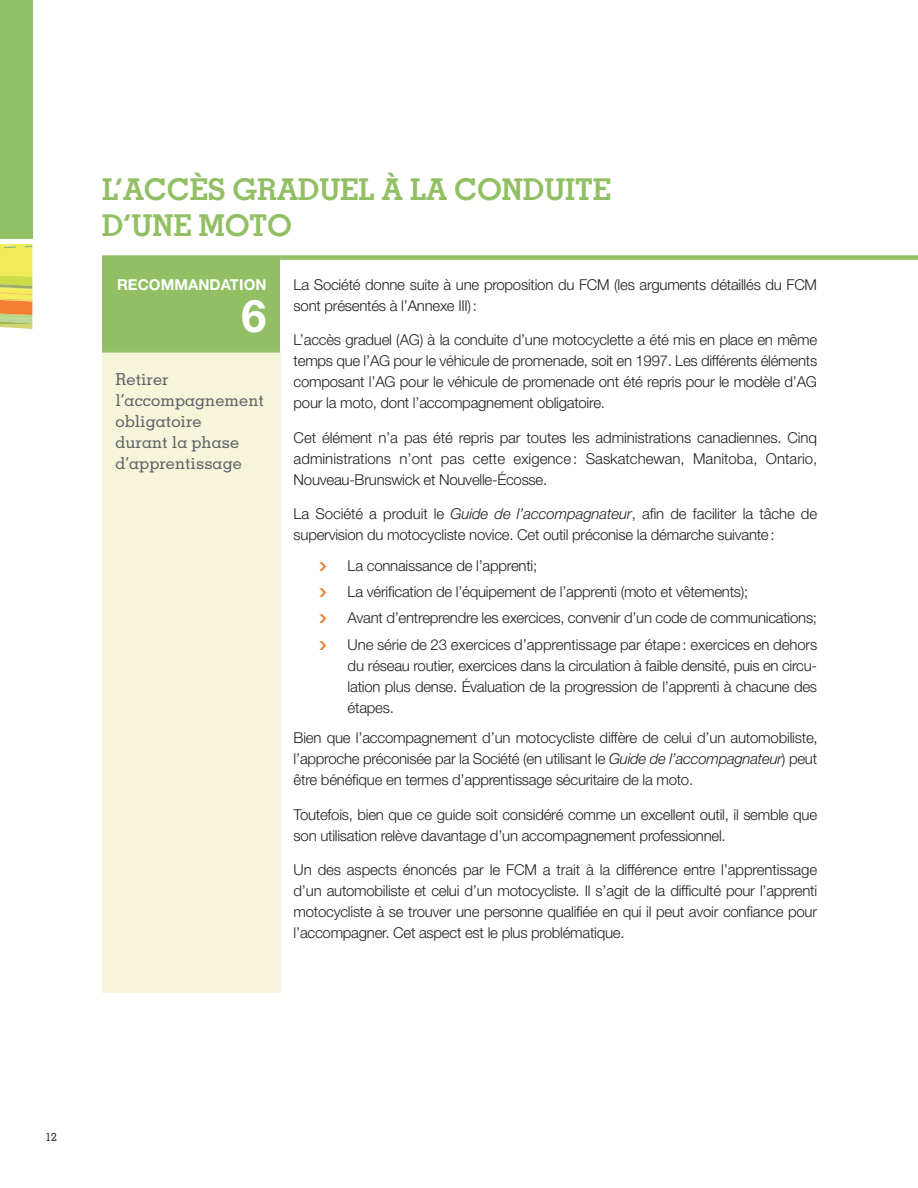
<style>
.page{position:relative;width:918px;height:1188px;background:#fff}
.page>*{position:absolute;margin:0;border:0;box-sizing:border-box;transform-origin:0 0}
.t1{font:700 45px "Helvetica Neue";color:#fff}
.t2{font:700 30px/36px "Memphis";letter-spacing:-.015em;color:#92bf64}
.t3{font:500 16.5px/21px "Memphis";color:#606369}
.t4{font:300 15px/21px "Helvetica Neue";letter-spacing:-.015em;color:#231f20;text-align:justify}
.t5{font:700 15px "Helvetica Neue";letter-spacing:.005em;color:#fff}
.t6{font:500 11.25px "Memphis";color:#231f20}
.s1{font-style:italic}
</style>
<div class="page">
<svg style="left:0;top:244px;width:32px;height:85px;background:#e2d15c"></svg>
<div style="left:0;top:0;width:32px;height:238px;background:#92c064"></div>
<div style="left:102px;top:258px;width:178px;height:94px;background:#92bf64"></div>
<div style="left:102px;top:352px;width:178px;height:641px;background:#f6f5d9"></div>
<div style="left:280px;top:255px;width:638px;height:5px;background:#92bf64"></div>
<div style="left:102px;top:255px;width:178px;height:5px;background:#92bf64"></div>
<hr style="left:102px;top:351px;width:178px;height:2px;background:#92bf64">
<h2 class="t2" style="left:102px;top:174px;width:511px">L’ACCÈS GRADUEL À LA CONDUITE<br>D’UNE MOTO</h2>
<h3 class="t5" style="left:117px;top:279px;width:151px">RECOMMANDATION</h3>
<h3 class="t1" style="left:242px;top:299px;width:27px">6</h3>
<p class="t3" style="left:115px;top:370px;width:150px">Retirer l’accompagnement obligatoire<br>durant la phase d’apprentissage</p>
<p class="t4" style="left:294px;top:275px;width:525px">La Société donne suite à une proposition du FCM (les arguments détaillés du FCM sont présentés à l’Annexe III) :</p>
<p class="t4" style="left:294px;top:331px;width:525px">L’accès graduel (AG) à la conduite d’une motocyclette a été mis en place en même temps que l’AG pour le véhicule de promenade, soit en 1997. Les différents éléments composant l’AG pour le véhicule de promenade ont été repris pour le modèle d’AG pour la moto, dont l’accompagnement obligatoire.</p>
<p class="t4" style="left:294px;top:428px;width:525px">Cet élément n’a pas été repris par toutes les administrations canadiennes. Cinq administrations n’ont pas cette exigence : Saskatchewan, Manitoba, Ontario, Nouveau-Brunswick et Nouvelle-Écosse.</p>
<p class="t4" style="left:294px;top:505px;width:525px">La Société a produit le <span class="s1">Guide de l’accompagnateur</span>, afin de faciliter la tâche de supervision du motocycliste novice. Cet outil préconise la démarche suivante :</p>
<p class="t4" style="left:348px;top:556px;width:191px">La connaissance de l’apprenti;</p>
<p class="t4" style="left:348px;top:583px;width:402px">La vérification de l’équipement de l’apprenti (moto et vêtements);</p>
<p class="t4" style="left:348px;top:609px;width:471px">Avant d’entreprendre les exercices, convenir d’un code de communications;</p>
<p class="t4" style="left:348px;top:635px;width:471px">Une série de 23 exercices d’apprentissage par étape : exercices en dehors du réseau routier, exercices dans la circulation à faible densité, puis en circu&shy;lation plus dense. Évaluation de la progression de l’apprenti à chacune des étapes.</p>
<p class="t4" style="left:294px;top:729px;width:526px">Bien que l’accompagnement d’un motocycliste diffère de celui d’un automobiliste, l’approche préconisée par la Société (en utilisant le <span class="s1">Guide de l’accompagnateur</span>) peut être bénéfique en termes d’apprentissage sécuritaire de la moto.</p>
<p class="t4" style="left:294px;top:805px;width:525px">Toutefois, bien que ce guide soit considéré comme un excellent outil, il semble que son utilisation relève davantage d’un accompagnement professionnel.</p>
<p class="t4" style="left:294px;top:861px;width:525px">Un des aspects énoncés par le FCM a trait à la différence entre l’apprentissage d’un automobiliste et celui d’un motocycliste. Il s’agit de la difficulté pour l’apprenti motocycliste à se trouver une personne qualifiée en qui il peut avoir confiance pour l’accompagner. Cet aspect est le plus problématique.</p>
<p class="t6" style="left:46px;top:1133px;width:13px">12</p>
</div>
